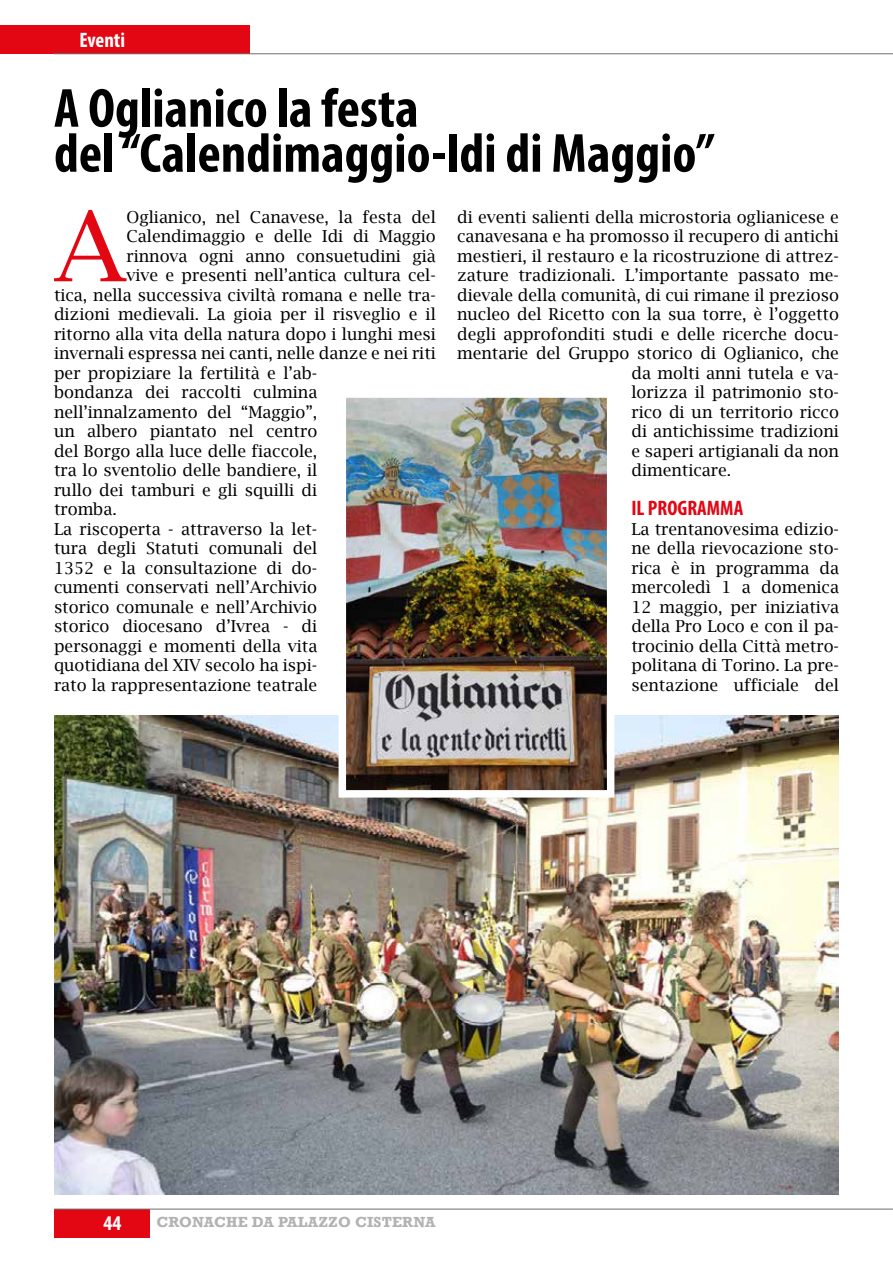
<style>
.page{position:relative;width:893px;height:1263px;background:#fff}
.page>*{position:absolute;margin:0;border:0;box-sizing:border-box;transform-origin:0 0}
.t1{font:97.5px "Lucida Bright";color:#e30613}
.t2{font:700 condensed 55.5px/45px "Myriad Pro";color:#000}
.t3{font:700 condensed 21px "Myriad Pro";color:#e30613}
.t4{font:700 condensed 21px "Myriad Pro";color:#fff}
.t5{font:16.5px/19.5px "Lucida Bright";color:#000;text-align:justify}
.t6{font:700 15px "Rockwell";letter-spacing:.01em;color:#b3b2b2}
</style>
<div class="page">
<div style="left:0;top:25px;width:250px;height:29px;background:#e30613"></div>
<hr style="left:54px;top:54px;width:839px;height:1px;background:#706f6f">
<div style="left:54px;top:1209px;width:96px;height:28px;background:#e30613"></div>
<hr style="left:54px;top:1209px;width:839px;height:1px;background:#706f6f">
<img style="left:54px;top:715px;width:785px;height:479px">
<img style="left:348px;top:399px;width:257px;height:390px">
<div style="left:339px;top:390px;width:275px;height:408px;border:8px solid #fff"></div>
<p class="t4" style="left:80px;top:27px;width:47px">Eventi</p>
<h2 class="t2" style="left:54px;top:85px;width:662px">A Oglianico la festa<br>del “Calendimaggio-Idi di Maggio”</h2>
<h1 class="t1" style="left:54px;top:191px;width:74px">A</h1>
<p class="t5" style="left:127px;top:207px;width:311px">Oglianico, nel Canavese, la festa del</p>
<p class="t5" style="left:457px;top:207px;width:383px">di eventi salienti della microstoria oglianicese e</p>
<p class="t5" style="left:457px;top:227px;width:383px">canavesana e ha promosso il recupero di antichi</p>
<p class="t5" style="left:457px;top:246px;width:383px">mestieri, il restauro e la ricostruzione di attrez-</p>
<p class="t5" style="left:457px;top:266px;width:383px">zature tradizionali. L’importante passato me-</p>
<p class="t5" style="left:457px;top:285px;width:383px">dievale della comunità, di cui rimane il prezioso</p>
<p class="t5" style="left:457px;top:305px;width:383px">nucleo del Ricetto con la sua torre, è l’oggetto</p>
<p class="t5" style="left:457px;top:324px;width:383px">degli approfonditi studi e delle ricerche docu-</p>
<p class="t5" style="left:457px;top:344px;width:383px">mentarie del Gruppo storico di Oglianico, che</p>
<p class="t5" style="left:631px;top:363px;width:209px">da molti anni tutela e va-</p>
<p class="t5" style="left:631px;top:383px;width:209px">lorizza il patrimonio sto-</p>
<p class="t5" style="left:631px;top:402px;width:209px">rico di un territorio ricco</p>
<p class="t5" style="left:631px;top:422px;width:209px">di antichissime tradizioni</p>
<p class="t5" style="left:631px;top:441px;width:209px">e saperi artigianali da non</p>
<p class="t5" style="left:631px;top:461px;width:101px">dimenticare.</p>
<p class="t3" style="left:631px;top:495px;width:113px">IL PROGRAMMA</p>
<p class="t5" style="left:631px;top:519px;width:209px">La trentanovesima edizio&shy;ne della rievocazione sto&shy;rica è in programma da mercoledì 1 a domenica 12 maggio, per iniziativa della Pro Loco e con il pa&shy;trocinio della Città metro&shy;politana di Torino. La pre&shy;sentazione ufficiale del</p>
<p class="t5" style="left:127px;top:227px;width:311px">Calendimaggio e delle Idi di Maggio</p>
<p class="t5" style="left:127px;top:246px;width:311px">rinnova ogni anno consuetudini già</p>
<p class="t5" style="left:127px;top:266px;width:311px">vive e presenti nell’antica cultura cel-</p>
<p class="t5" style="left:54px;top:285px;width:383px">tica, nella successiva civiltà romana e nelle tra-</p>
<p class="t5" style="left:54px;top:305px;width:383px">dizioni medievali. La gioia per il risveglio e il</p>
<p class="t5" style="left:54px;top:324px;width:383px">ritorno alla vita della natura dopo i lunghi mesi</p>
<p class="t5" style="left:54px;top:344px;width:383px">invernali espressa nei canti, nelle danze e nei riti</p>
<p class="t5" style="left:54px;top:363px;width:265px">per propiziare la fertilità e l’ab-</p>
<p class="t5" style="left:54px;top:383px;width:265px">bondanza dei raccolti culmina</p>
<p class="t5" style="left:54px;top:402px;width:265px">nell’innalzamento del “Maggio”,</p>
<p class="t5" style="left:54px;top:422px;width:265px">un albero piantato nel centro</p>
<p class="t5" style="left:54px;top:441px;width:265px">del Borgo alla luce delle fiaccole,</p>
<p class="t5" style="left:54px;top:461px;width:265px">tra lo sventolio delle bandiere, il</p>
<p class="t5" style="left:54px;top:480px;width:265px">rullo dei tamburi e gli squilli di</p>
<p class="t5" style="left:54px;top:500px;width:64px">tromba.</p>
<p class="t5" style="left:54px;top:519px;width:265px">La riscoperta - attraverso la let-</p>
<p class="t5" style="left:54px;top:539px;width:265px">tura degli Statuti comunali del</p>
<p class="t5" style="left:54px;top:558px;width:265px">1352 e la consultazione di do-</p>
<p class="t5" style="left:54px;top:578px;width:265px">cumenti conservati nell’Archivio</p>
<p class="t5" style="left:54px;top:597px;width:265px">storico comunale e nell’Archivio</p>
<p class="t5" style="left:54px;top:617px;width:265px">storico diocesano d’Ivrea - di</p>
<p class="t5" style="left:54px;top:636px;width:265px">personaggi e momenti della vita</p>
<p class="t5" style="left:54px;top:656px;width:265px">quotidiana del XIV secolo ha ispi-</p>
<p class="t5" style="left:54px;top:675px;width:265px">rato la rappresentazione teatrale</p>
<p class="t4" style="left:104px;top:1210px;width:19px">44</p>
<p class="t6" style="left:156px;top:1213px;width:281px">CRONACHE DA PALAZZO CISTERNA</p>
</div>
